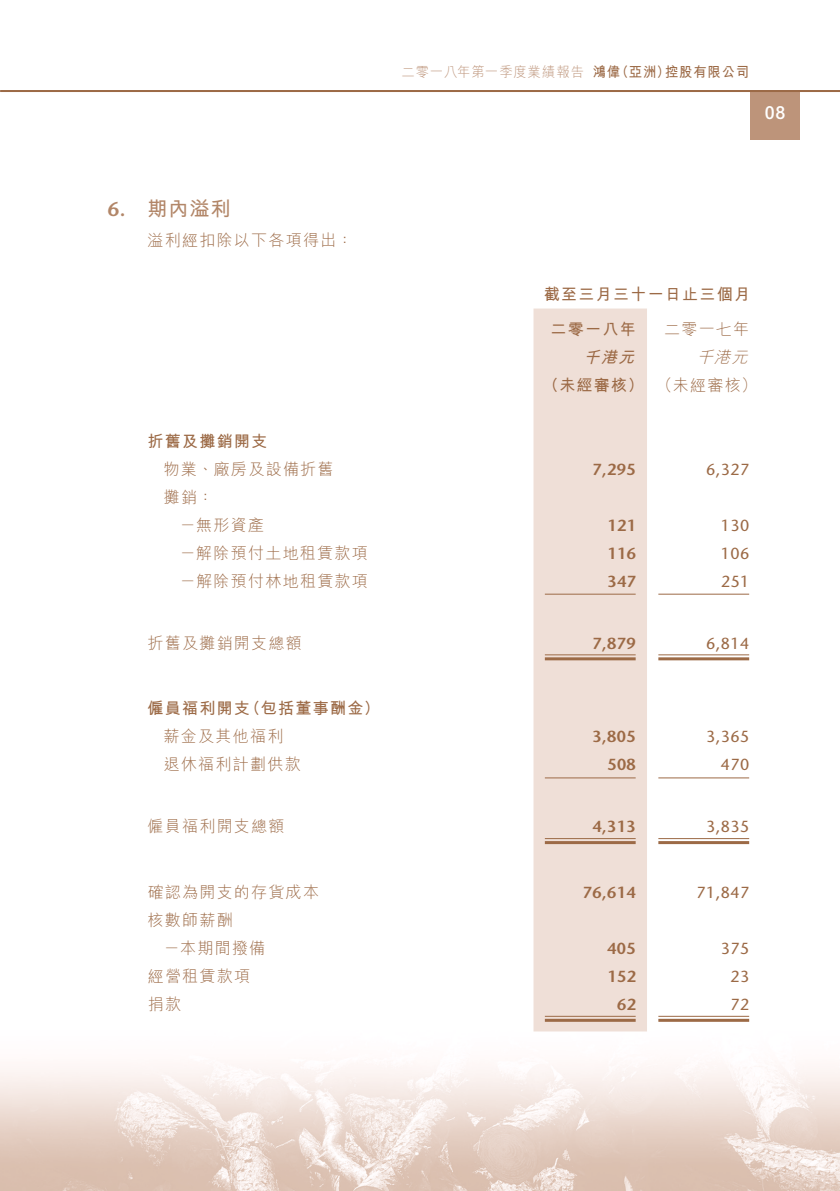
<style>
.page{position:relative;width:840px;height:1191px;background:#fff}
.page>*{position:absolute;margin:0;border:0;box-sizing:border-box;transform-origin:0 0}
.t1{font:700 20px "M Hei HK";color:#b28668}
.t2{font:600 20px "Stone Sans Std";color:#b28668}
.t3{font:500 18px "Arial MT Std";color:#fff}
.t4{font:300 16px/28px "M Hei HK";letter-spacing:.08em;color:#9c6a46}
.t5{font:700 16px/28px "M Hei HK";letter-spacing:.08em;color:#9c6a46}
.t6{font:600 16px "Stone Sans Std";letter-spacing:.03em;color:#9c6a46}
.t7{font:500 16px "Stone Sans Std";letter-spacing:.03em;color:#9c6a46}
.t8{font:italic 300 16px "M Hei HK";color:#9c6a46}
.t9{font:300 14px "M Hei HK";letter-spacing:.065em;color:#bd947a;scale:.95 1}
.t10{font:700 14px "M Hei HK";letter-spacing:.065em;color:#9c6a46;scale:.95 1}
.s1{font-style:italic}
.s2{font-weight:300}
</style>
<div class="page">
<div style="left:749px;top:90px;width:50px;height:50px;background:#bd947a"></div>
<hr style="left:0;top:90px;width:839px;height:2px;background:#9c6a46">
<img style="left:1px;top:584px;width:838px;height:607px">
<div style="left:533px;top:308px;width:113px;height:723px;background:#efdfd7"></div>
<hr style="left:544px;top:593px;width:91px;height:1px;background:#9c6a46">
<hr style="left:658px;top:593px;width:90px;height:1px;background:#9c6a46">
<hr style="left:544px;top:654px;width:91px;height:1px;background:#9c6a46">
<hr style="left:544px;top:657px;width:91px;height:3px;background:#9c6a46">
<hr style="left:658px;top:654px;width:90px;height:1px;background:#9c6a46">
<hr style="left:658px;top:657px;width:90px;height:3px;background:#9c6a46">
<hr style="left:544px;top:777px;width:91px;height:1px;background:#9c6a46">
<hr style="left:658px;top:777px;width:90px;height:1px;background:#9c6a46">
<hr style="left:544px;top:838px;width:91px;height:1px;background:#9c6a46">
<hr style="left:544px;top:841px;width:91px;height:3px;background:#9c6a46">
<hr style="left:658px;top:838px;width:90px;height:1px;background:#9c6a46">
<hr style="left:658px;top:841px;width:90px;height:3px;background:#9c6a46">
<hr style="left:544px;top:1015px;width:91px;height:1px;background:#9c6a46">
<hr style="left:544px;top:1018px;width:91px;height:3px;background:#9c6a46">
<hr style="left:658px;top:1015px;width:90px;height:1px;background:#9c6a46">
<hr style="left:658px;top:1018px;width:90px;height:3px;background:#9c6a46">
<p class="t2" style="left:108px;top:197px;width:19px">6.</p>
<p class="t1" style="left:147px;top:194px;width:84px">期內溢利</p>
<p class="t4" style="left:147px;top:226px;width:207px">溢利經扣除以下各項得出：</p>
<p class="t5" style="left:147px;top:425px;width:121px">折舊及攤銷開支</p>
<p class="t4" style="left:163px;top:454px;width:171px">物業、廠房及設備折舊攤銷：</p>
<p class="t4" style="left:180px;top:510px;width:86px">－無形資產</p>
<p class="t4" style="left:180px;top:538px;width:189px">－解除預付土地租賃款項</p>
<p class="t4" style="left:180px;top:566px;width:189px">－解除預付林地租賃款項</p>
<p class="t4" style="left:147px;top:628px;width:156px">折舊及攤銷開支總額</p>
<p class="t5" style="left:244px;top:693px;width:137px">（包括董事酬金(</p>
<p class="t5" style="left:147px;top:693px;width:104px">僱員福利開支</p>
<p class="t4" style="left:163px;top:722px;width:121px">薪金及其他福利</p>
<p class="t4" style="left:164px;top:750px;width:138px">退休福利計劃供款</p>
<p class="t4" style="left:147px;top:812px;width:138px">僱員福利開支總額</p>
<p class="t4" style="left:147px;top:877px;width:173px">確認為開支的存貨成本核數師薪酬</p>
<p class="t4" style="left:164px;top:933px;width:103px">－本期間撥備</p>
<p class="t4" style="left:148px;top:961px;width:104px">經營租賃款項</p>
<p class="t4" style="left:148px;top:989px;width:35px">捐款</p>
<p class="t9" style="left:401px;top:62px;width:193px">二零一八年第一季度業績報告</p>
<p class="t10" style="left:592px;top:62px;width:30px">鴻偉</p>
<p class="t10" style="left:664px;top:62px;width:90px">控股有限公司</p>
<p class="t10" style="left:615px;top:62px;width:59px">（亞洲）</p>
<p class="t3" style="left:764px;top:102px;width:22px">08</p>
<p class="t5" style="left:543px;top:279px;width:207px">截至三月三十一日止三個月</p>
<p class="t4" style="left:663px;top:314px;width:87px">二零一七年</p>
<p class="t5" style="left:550px;top:313px;width:87px">二零一八年</p>
<p class="t8" style="left:696px;top:345px;width:58px">千港元</p>
<p class="t5" style="left:542px;top:341px;width:216px;text-indent:41px"><span class="s1">千港元<br></span>（未經審核） <span class="s2">（未經審核(</span></p>
<p class="t6" style="left:592px;top:459px;width:45px">7,295</p>
<p class="t7" style="left:705px;top:459px;width:45px">6,327</p>
<p class="t6" style="left:607px;top:515px;width:30px">121</p>
<p class="t7" style="left:720px;top:515px;width:30px">130</p>
<p class="t6" style="left:607px;top:543px;width:30px">116</p>
<p class="t7" style="left:720px;top:543px;width:30px">106</p>
<p class="t6" style="left:607px;top:571px;width:30px">347</p>
<p class="t7" style="left:720px;top:571px;width:30px">251</p>
<p class="t6" style="left:592px;top:633px;width:45px">7,879</p>
<p class="t7" style="left:705px;top:633px;width:45px">6,814</p>
<p class="t6" style="left:592px;top:727px;width:45px">3,805</p>
<p class="t7" style="left:705px;top:727px;width:45px">3,365</p>
<p class="t6" style="left:607px;top:755px;width:30px">508</p>
<p class="t7" style="left:720px;top:755px;width:30px">470</p>
<p class="t6" style="left:592px;top:817px;width:45px">4,313</p>
<p class="t7" style="left:705px;top:817px;width:45px">3,835</p>
<p class="t6" style="left:582px;top:883px;width:54px">76,614</p>
<p class="t7" style="left:696px;top:883px;width:54px">71,847</p>
<p class="t6" style="left:607px;top:939px;width:30px">405</p>
<p class="t7" style="left:720px;top:939px;width:30px">375</p>
<p class="t6" style="left:607px;top:967px;width:30px">152</p>
<p class="t7" style="left:730px;top:967px;width:20px">23</p>
<p class="t6" style="left:616px;top:995px;width:20px">62</p>
<p class="t7" style="left:730px;top:995px;width:20px">72</p>
</div>
